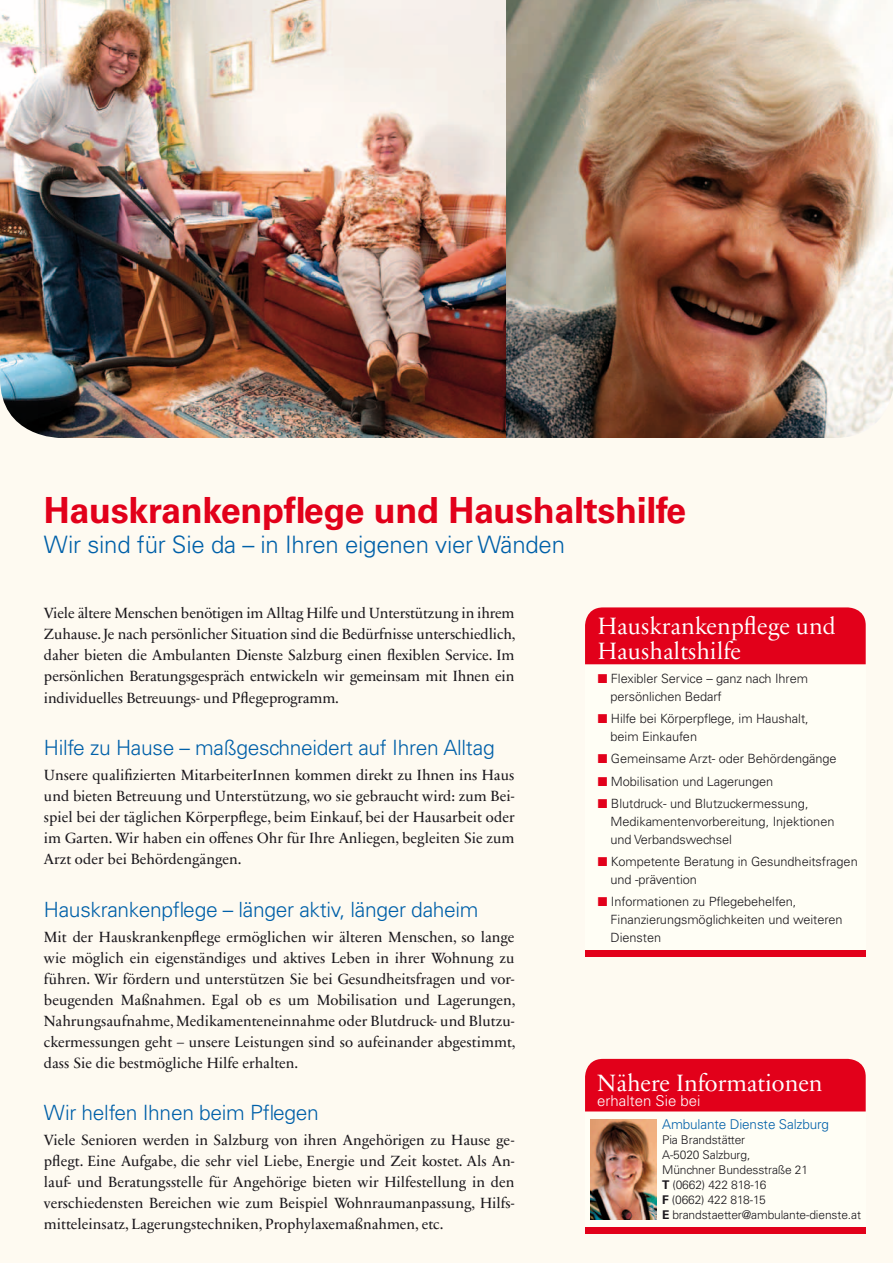
<style>
.page{position:relative;width:893px;height:1263px;background:#fff}
.page>*{position:absolute;margin:0;border:0;box-sizing:border-box;transform-origin:0 0}
.t1{font:700 36px "Univers LT Std";letter-spacing:-.01em;color:#e2001a}
.t2{font:24px/25.5px "Sabon Next LT Display";color:#fff}
.t3{font:300 24px "Univers LT Std";letter-spacing:-.01em;color:#0060a9}
.t4{font:300 21px "Univers LT Std";letter-spacing:-.015em;color:#0060a9}
.t5{font:15px/21px "Sabon Next LT";color:#1a171c;text-align:justify}
.t6{font:300 15px "Univers LT Std";color:#fff}
.t7{font:300 13.5px "Univers LT Std";letter-spacing:-.01em;color:#0060a9}
.t8{font:300 12.75px/18px "Univers LT Std";letter-spacing:-.005em;color:#1a171c}
.t9{font:300 12px/15px "Univers LT Std";letter-spacing:-.01em;color:#1a171c}
.s1{color:#e2001a}
.s2{font-weight:700}
</style>
<div class="page">
<div style="left:0;top:374px;width:893px;height:889px;background:#fefaf1"></div>
<img style="left:0;top:0;width:893px;height:438px">
<div style="left:585px;top:1099px;width:281px;height:130px;background:#fffef5"></div>
<img style="left:590px;top:1119px;width:66px;height:100px">
<div style="left:585px;top:1059px;width:281px;height:52px;background:#e2001a"></div>
<div style="left:585px;top:1227px;width:281px;height:6px;background:#e2001a"></div>
<div style="left:585px;top:647px;width:281px;height:307px;background:#fffef5"></div>
<div style="left:585px;top:607px;width:281px;height:57px;background:#e2001a"></div>
<div style="left:585px;top:950px;width:281px;height:6px;background:#e2001a"></div>
<h1 class="t1" style="left:44px;top:489px;width:644px">Hauskrankenpflege und Haushaltshilfe</h1>
<h2 class="t3" style="left:44px;top:530px;width:523px">Wir sind für Sie da – in Ihren eigenen vier Wänden</h2>
<p class="t5" style="left:44px;top:603px;width:473px">Viele ältere Menschen benötigen im Alltag Hilfe und Unterstützung in ihrem Zuhause. Je nach persönlicher Situation sind die Bedürfnisse unterschiedlich, daher bieten die Ambulanten Dienste Salzburg einen flexiblen Service. Im persönlichen Beratungsgespräch entwickeln wir gemeinsam mit Ihnen ein individuelles Betreuungs- und Pflegeprogramm.</p>
<h3 class="t4" style="left:44px;top:735px;width:452px">Hilfe zu Hause – maßgeschneidert auf Ihren Alltag</h3>
<p class="t5" style="left:44px;top:765px;width:472px">Unsere qualifizierten MitarbeiterInnen kommen direkt zu Ihnen ins Haus und bieten Betreuung und Unterstützung, wo sie gebraucht wird: zum Bei&shy;spiel bei der täglichen Körperpflege, beim Einkauf, bei der Hausarbeit oder im Garten. Wir haben ein offenes Ohr für Ihre Anliegen, begleiten Sie zum Arzt oder bei Behördengängen.</p>
<h3 class="t4" style="left:44px;top:896px;width:436px">Hauskrankenpflege – länger aktiv, länger daheim</h3>
<p class="t5" style="left:44px;top:927px;width:473px">Mit der Hauskrankenpflege ermöglichen wir älteren Menschen, so lange wie möglich ein eigenständiges und aktives Leben in ihrer Wohnung zu führen. Wir fördern und unterstützen Sie bei Gesundheitsfragen und vor&shy;beugenden Maßnahmen. Egal ob es um Mobilisation und Lagerungen, Nahrungsaufnahme, Medikamenteneinnahme oder Blutdruck- und Blutzu&shy;ckermessungen geht – unsere Leistungen sind so aufeinander abgestimmt, dass Sie die bestmögliche Hilfe erhalten.</p>
<h3 class="t4" style="left:44px;top:1100px;width:277px">Wir helfen Ihnen beim Pflegen</h3>
<p class="t5" style="left:44px;top:1130px;width:472px">Viele Senioren werden in Salzburg von ihren Angehörigen zu Hause ge&shy;pflegt. Eine Aufgabe, die sehr viel Liebe, Energie und Zeit kostet. Als An&shy;lauf- und Beratungsstelle für Angehörige bieten wir Hilfestellung in den verschiedensten Bereichen wie zum Beispiel Wohnraumanpassung, Hilfs&shy;mitteleinsatz, Lagerungstechniken, Prophylaxemaßnahmen, etc.</p>
<h2 class="t2" style="left:598px;top:613px;width:240px">Hauskrankenpflege und<br>Haushaltshilfe</h2>
<p class="t8" style="left:611px;top:669px;width:199px;text-indent:-13px"><span class="s1">■</span> Flexibler Service – ganz nach Ihrem persönlichen Bedarf</p>
<p class="t8" style="left:611px;top:709px;width:200px;text-indent:-13px"><span class="s1">■</span> Hilfe bei Körperpflege, im Haushalt, beim Einkaufen</p>
<p class="t8" style="left:598px;top:750px;width:240px"><span class="s1">■</span> Gemeinsame Arzt- oder Behördengänge</p>
<p class="t8" style="left:598px;top:772px;width:177px"><span class="s1">■</span> Mobilisation und Lagerungen</p>
<p class="t8" style="left:611px;top:794px;width:225px;text-indent:-13px"><span class="s1">■</span> Blutdruck- und Blutzuckermessung,<br>Medikamentenvorbereitung, Injektionen und Verbandswechsel</p>
<p class="t8" style="left:611px;top:852px;width:249px;text-indent:-13px"><span class="s1">■</span> Kompetente Beratung in Gesundheitsfragen und -prävention</p>
<p class="t8" style="left:611px;top:893px;width:234px;text-indent:-13px"><span class="s1">■</span> Informationen zu Pflegebehelfen,<br>Finanzierungsmöglichkeiten und weiteren<br>Diensten</p>
<h2 class="t2" style="left:597px;top:1070px;width:227px">Nähere Informationen</h2>
<p class="t6" style="left:597px;top:1091px;width:105px">erhalten Sie bei</p>
<p class="t7" style="left:662px;top:1116px;width:168px">Ambulante Dienste Salzburg</p>
<p class="t9" style="left:662px;top:1132px;width:200px">Pia Brandstätter<br>A-5020 Salzburg,<br>Münchner Bundesstraße 21<br><span class="s2">T</span> (0662) 422 818-16<br><span class="s2">F</span> (0662) 422 818-15<br><span class="s2">E</span> brandstaetter@ambulante-dienste.at</p>
</div>
